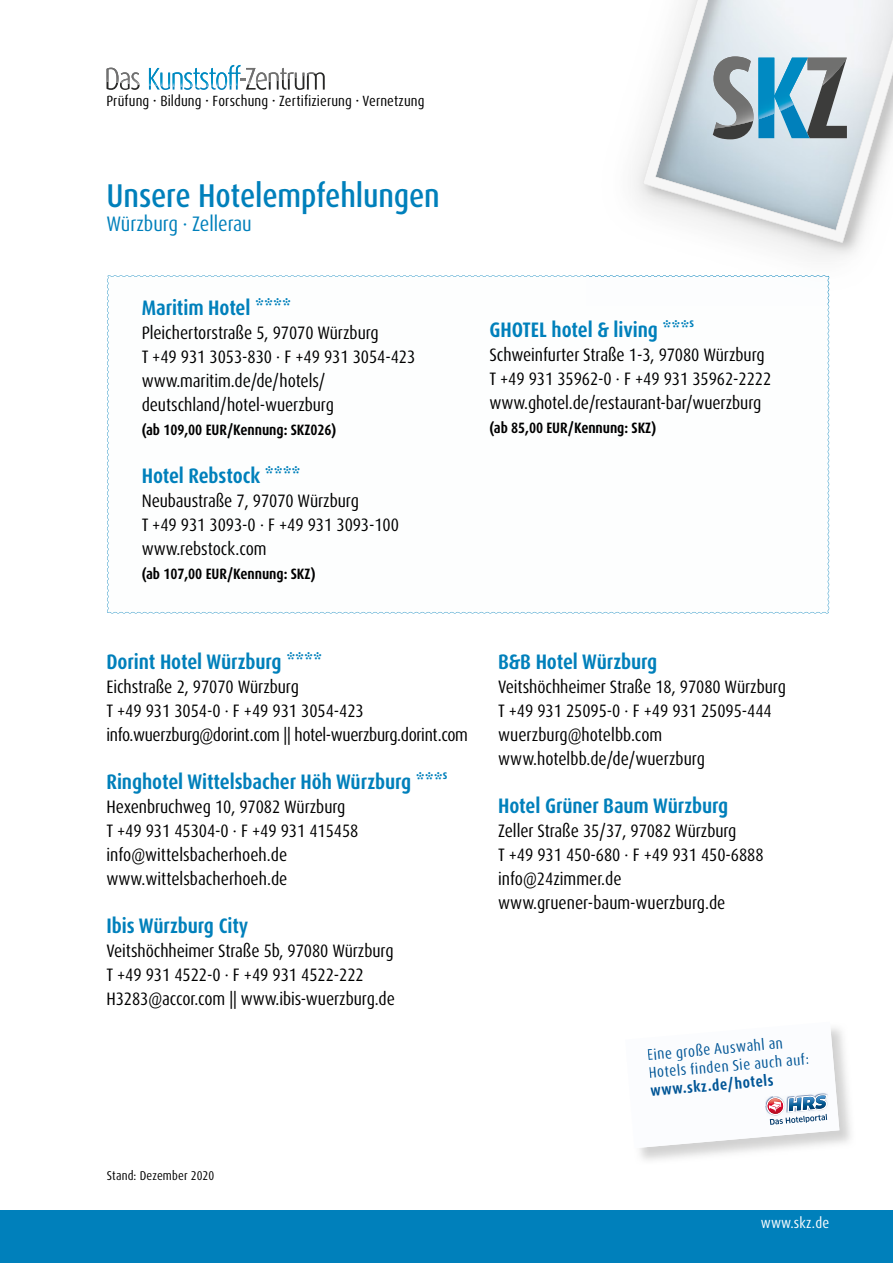
<style>
.page{position:relative;width:893px;height:1263px;background:#fff}
.page>*{position:absolute;margin:0;border:0;box-sizing:border-box;transform-origin:0 0}
.t1{font:500 condensed 33px "Dax Pro";letter-spacing:-.005em;color:#0080bb}
.t2{font:700 condensed 21px "Dax Pro";letter-spacing:-.005em;color:#0080bb}
.t3{font:condensed 21px "Dax Pro";letter-spacing:-.005em;color:#0080bb}
.t4{font:condensed 18px/24px "Dax Pro";letter-spacing:-.005em;color:#000}
.t5{font:condensed 15.45px/18.1px "Dax Pro";color:#005596}
.t6{font:700 condensed 15.45px "Dax Pro";color:#005596}
.t7{font:700 condensed 15px "Dax Pro";letter-spacing:-.005em;color:#000}
.t8{font:condensed 15px "Dax Pro";letter-spacing:.01em;color:#fff}
.t9{font:condensed 14.85px "Dax Pro";letter-spacing:.01em;color:#000}
.t10{font:condensed 12.75px "Dax Pro";letter-spacing:.01em;color:#000}
.t11{font:700 condensed 12.3px "Dax Pro";color:#0080bb}
.s1{font-size:10.65px}
</style>
<div class="page">
<svg style="left:107px;top:275px;width:722px;height:338px"></svg>
<div style="left:0;top:1210px;width:893px;height:53px;background:#0080bb"></div>
<svg style="left:106px;top:65px;width:219px;height:25px"></svg>
<img style="left:689px;top:276px;width:139px;height:1px">
<img style="left:725px;top:275px;width:97px;height:1px">
<svg style="left:643px;top:0;width:250px;height:243px"></svg>
<svg style="left:713px;top:26px;width:134px;height:113px"></svg>
<img style="left:808px;top:58px;width:39px;height:28px">
<img style="left:713px;top:56px;width:40px;height:72px">
<img style="left:726px;top:124px;width:16px;height:3px">
<img style="left:758px;top:58px;width:50px;height:61px">
<svg style="left:625px;top:1022px;width:214px;height:126px"></svg>
<p class="t9" style="left:106px;top:92px;width:320px">Prüfung <span class="s1">•</span> Bildung <span class="s1">•</span> Forschung <span class="s1">•</span> Zertifizierung <span class="s1">•</span> Vernetzung</p>
<h1 class="t1" style="left:106px;top:174px;width:335px">Unsere Hotelempfehlungen</h1>
<p class="t3" style="left:106px;top:210px;width:147px">Würzburg · Zellerau</p>
<p class="t2" style="left:142px;top:294px;width:151px">Maritim Hotel ****</p>
<p class="t4" style="left:142px;top:321px;width:275px">Pleichertorstraße 5, 97070 Würzburg<br>T +49 931 3053-830 · F +49 931 3054-423 www.maritim.de/de/hotels/ deutschland/hotel-wuerzburg</p>
<p class="t7" style="left:142px;top:420px;width:196px">(ab 109,00 EUR/Kennung: SKZ026)</p>
<p class="t2" style="left:142px;top:462px;width:160px">Hotel Rebstock ****</p>
<p class="t4" style="left:142px;top:489px;width:259px">Neubaustraße 7, 97070 Würzburg<br>T +49 931 3093-0 · F +49 931 3093-100 www.rebstock.com</p>
<p class="t7" style="left:142px;top:564px;width:175px">(ab 107,00 EUR/Kennung: SKZ)</p>
<p class="t2" style="left:489px;top:316px;width:201px">GHOTEL hotel &amp; living ***</p>
<p class="t11" style="left:689px;top:315px;width:6px">s</p>
<p class="t4" style="left:489px;top:343px;width:283px">Schweinfurter Straße 1-3, 97080 Würzburg<br>T +49 931 35962-0 · F +49 931 35962-2222 www.ghotel.de/restaurant-bar/wuerzburg</p>
<p class="t7" style="left:489px;top:418px;width:168px">(ab 85,00 EUR/Kennung: SKZ)</p>
<p class="t2" style="left:106px;top:648px;width:217px">Dorint Hotel Würzburg ****</p>
<p class="t4" style="left:106px;top:674px;width:363px">Eichstraße 2, 97070 Würzburg<br>T +49 931 3054-0 · F +49 931 3054-423 info.wuerzburg@dorint.com || hotel-wuerzburg.dorint.com</p>
<p class="t2" style="left:106px;top:768px;width:338px">Ringhotel Wittelsbacher Höh Würzburg ***</p>
<p class="t11" style="left:443px;top:766px;width:6px">s</p>
<p class="t4" style="left:106px;top:794px;width:253px">Hexenbruchweg 10, 97082 Würzburg<br>T +49 931 45304-0 · F +49 931 415458 info@wittelsbacherhoeh.de www.wittelsbacherhoeh.de</p>
<p class="t2" style="left:106px;top:912px;width:143px">Ibis Würzburg City</p>
<p class="t4" style="left:106px;top:938px;width:290px">Veitshöchheimer Straße 5b, 97080 Würzburg<br>T +49 931 4522-0 · F +49 931 4522-222<br>H3283@accor.com || www.ibis-wuerzburg.de</p>
<p class="t2" style="left:498px;top:648px;width:161px">B&amp;B Hotel Würzburg</p>
<p class="t4" style="left:498px;top:674px;width:289px">Veitshöchheimer Straße 18, 97080 Würzburg T +49 931 25095-0 · F +49 931 25095-444 wuerzburg@hotelbb.com www.hotelbb.de/de/wuerzburg</p>
<p class="t2" style="left:498px;top:792px;width:232px">Hotel Grüner Baum Würzburg</p>
<p class="t4" style="left:498px;top:818px;width:267px">Zeller Straße 35/37, 97082 Würzburg<br>T +49 931 450-680 · F +49 931 450-6888 info@24zimmer.de www.gruener-baum-wuerzburg.de</p>
<p class="t5" style="left:646px;top:1046px;width:162px;rotate:-5deg">Eine große Auswahl an<br>Hotels finden Sie auch auf:</p>
<p class="t6" style="left:649px;top:1081px;width:125px;rotate:-5deg">www.skz.de/hotels</p>
<p class="t10" style="left:107px;top:1167px;width:109px">Stand: Dezember 2020</p>
<p class="t8" style="left:761px;top:1213px;width:70px">www.skz.de</p>
</div>
